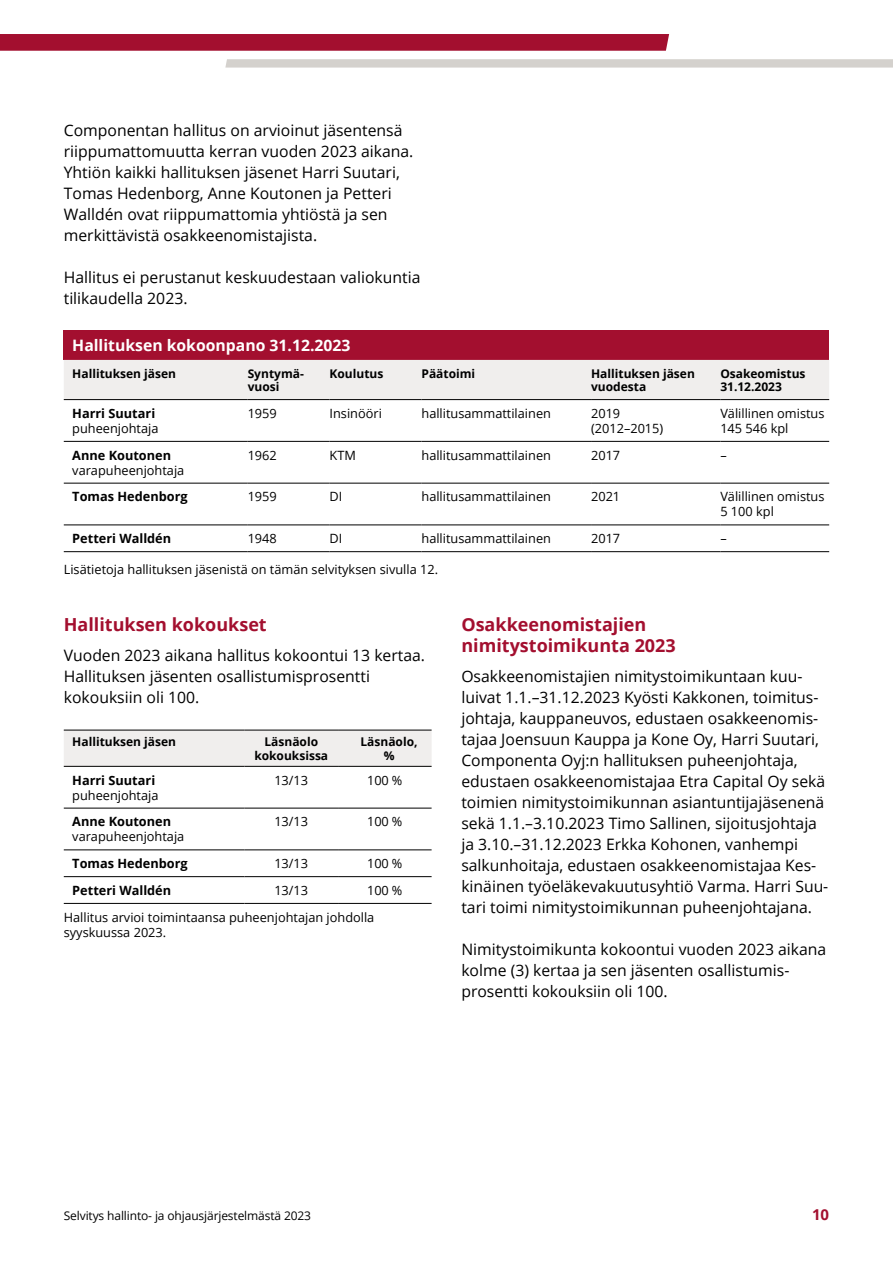
<style>
.page{position:relative;width:893px;height:1263px;background:#fff}
.page>*{position:absolute;margin:0;border:0;box-sizing:border-box;transform-origin:0 0}
.t1{font:700 18px/21px "Open Sans";color:#a30f2f}
.t2{font:15.75px/21px "Open Sans";color:#000}
.t3{font:700 15.75px "Open Sans";color:#fff}
.t4{font:700 15px "Open Sans";color:#a30f2f}
.t5{font:12.75px/15px "Open Sans";color:#000}
.t6{font:700 12.75px "Open Sans";color:#000}
.t7{font:700 12px/13.5px "Open Sans";color:#000}
.t8{font:12px "Open Sans";letter-spacing:-.01em;color:#000}
</style>
<div class="page">
<div style="left:0;top:34px;width:669px;height:17px;background:#a30f2f"></div>
<svg style="left:225px;top:59px;width:668px;height:9px;background:#d7d4d0"></svg>
<div style="left:64px;top:331px;width:765px;height:29px;background:#a30f2f"></div>
<div style="left:64px;top:360px;width:765px;height:39px;background:#f0eeed"></div>
<hr style="left:64px;top:399px;width:184px;height:1px;background:#000">
<hr style="left:248px;top:399px;width:82px;height:1px;background:#000">
<hr style="left:330px;top:399px;width:91px;height:1px;background:#000">
<hr style="left:421px;top:399px;width:170px;height:1px;background:#000">
<hr style="left:591px;top:399px;width:129px;height:1px;background:#000">
<hr style="left:720px;top:399px;width:109px;height:1px;background:#000">
<hr style="left:64px;top:441px;width:184px;height:1px;background:#000">
<hr style="left:248px;top:441px;width:82px;height:1px;background:#000">
<hr style="left:330px;top:441px;width:91px;height:1px;background:#000">
<hr style="left:421px;top:441px;width:170px;height:1px;background:#000">
<hr style="left:591px;top:441px;width:129px;height:1px;background:#000">
<hr style="left:720px;top:441px;width:109px;height:1px;background:#000">
<hr style="left:64px;top:483px;width:184px;height:1px;background:#000">
<hr style="left:248px;top:483px;width:82px;height:1px;background:#000">
<hr style="left:330px;top:483px;width:91px;height:1px;background:#000">
<hr style="left:421px;top:483px;width:170px;height:1px;background:#000">
<hr style="left:591px;top:483px;width:129px;height:1px;background:#000">
<hr style="left:720px;top:483px;width:109px;height:1px;background:#000">
<hr style="left:64px;top:525px;width:184px;height:1px;background:#000">
<hr style="left:248px;top:525px;width:82px;height:1px;background:#000">
<hr style="left:330px;top:525px;width:91px;height:1px;background:#000">
<hr style="left:421px;top:525px;width:170px;height:1px;background:#000">
<hr style="left:591px;top:525px;width:129px;height:1px;background:#000">
<hr style="left:720px;top:525px;width:109px;height:1px;background:#000">
<hr style="left:64px;top:551px;width:184px;height:1px;background:#000">
<hr style="left:248px;top:551px;width:82px;height:1px;background:#000">
<hr style="left:330px;top:551px;width:91px;height:1px;background:#000">
<hr style="left:421px;top:551px;width:170px;height:1px;background:#000">
<hr style="left:591px;top:551px;width:129px;height:1px;background:#000">
<hr style="left:720px;top:551px;width:109px;height:1px;background:#000">
<div style="left:64px;top:731px;width:368px;height:35px;background:#f0eeed"></div>
<hr style="left:64px;top:730px;width:180px;height:1px;background:#000">
<hr style="left:244px;top:730px;width:94px;height:1px;background:#000">
<hr style="left:338px;top:730px;width:94px;height:1px;background:#000">
<hr style="left:64px;top:766px;width:180px;height:1px;background:#000">
<hr style="left:244px;top:766px;width:94px;height:1px;background:#000">
<hr style="left:338px;top:766px;width:94px;height:1px;background:#000">
<hr style="left:64px;top:808px;width:180px;height:1px;background:#000">
<hr style="left:244px;top:808px;width:94px;height:1px;background:#000">
<hr style="left:338px;top:808px;width:94px;height:1px;background:#000">
<hr style="left:64px;top:850px;width:180px;height:1px;background:#000">
<hr style="left:244px;top:850px;width:94px;height:1px;background:#000">
<hr style="left:338px;top:850px;width:94px;height:1px;background:#000">
<hr style="left:64px;top:876px;width:180px;height:1px;background:#000">
<hr style="left:244px;top:876px;width:94px;height:1px;background:#000">
<hr style="left:338px;top:876px;width:94px;height:1px;background:#000">
<hr style="left:64px;top:903px;width:180px;height:1px;background:#000">
<hr style="left:244px;top:903px;width:94px;height:1px;background:#000">
<hr style="left:338px;top:903px;width:94px;height:1px;background:#000">
<p class="t2" style="left:64px;top:119px;width:351px">Componentan hallitus on arvioinut jäsentensä riippumattomuutta kerran vuoden 2023 aikana.<br>Yhtiön kaikki hallituksen jäsenet Harri Suutari, Tomas Hedenborg, Anne Koutonen ja Petteri Walldén ovat riippumattomia yhtiöstä ja sen merkittävistä osakkeenomistajista.</p>
<p class="t2" style="left:64px;top:266px;width:358px">Hallitus ei perustanut keskuudestaan valiokuntia tilikaudella 2023.</p>
<p class="t3" style="left:72px;top:335px;width:280px">Hallituksen kokoonpano 31.12.2023</p>
<p class="t7" style="left:72px;top:366px;width:105px">Hallituksen jäsen</p>
<p class="t7" style="left:248px;top:366px;width:58px">Syntymä&shy;vuosi</p>
<p class="t7" style="left:330px;top:366px;width:55px">Koulutus</p>
<p class="t7" style="left:421px;top:366px;width:55px">Päätoimi</p>
<p class="t7" style="left:591px;top:366px;width:105px">Hallituksen jäsen vuodesta</p>
<p class="t7" style="left:720px;top:366px;width:87px">Osakeomistus<br>31.12.2023</p>
<p class="t6" style="left:72px;top:404px;width:84px">Harri Suutari</p>
<p class="t5" style="left:72px;top:420px;width:88px">puheenjohtaja</p>
<p class="t5" style="left:248px;top:405px;width:31px">1959</p>
<p class="t5" style="left:330px;top:405px;width:54px">Insinööri</p>
<p class="t5" style="left:421px;top:405px;width:131px">hallitusammattilainen</p>
<p class="t5" style="left:591px;top:405px;width:74px">2019 (2012–2015)</p>
<p class="t5" style="left:720px;top:405px;width:106px">Välillinen omistus<br>145 546 kpl</p>
<p class="t6" style="left:72px;top:446px;width:100px">Anne Koutonen</p>
<p class="t5" style="left:72px;top:462px;width:114px">varapuheenjohtaja</p>
<p class="t5" style="left:248px;top:447px;width:31px">1962</p>
<p class="t5" style="left:330px;top:447px;width:28px">KTM</p>
<p class="t5" style="left:421px;top:447px;width:131px">hallitusammattilainen</p>
<p class="t5" style="left:591px;top:447px;width:31px">2017</p>
<p class="t5" style="left:720px;top:447px;width:8px">–</p>
<p class="t6" style="left:72px;top:488px;width:117px">Tomas Hedenborg</p>
<p class="t5" style="left:248px;top:489px;width:31px">1959</p>
<p class="t5" style="left:330px;top:489px;width:14px">DI</p>
<p class="t5" style="left:421px;top:489px;width:131px">hallitusammattilainen</p>
<p class="t5" style="left:591px;top:489px;width:31px">2021</p>
<p class="t5" style="left:720px;top:489px;width:106px">Välillinen omistus<br>5 100 kpl</p>
<p class="t6" style="left:72px;top:529px;width:100px">Petteri Walldén</p>
<p class="t5" style="left:248px;top:531px;width:31px">1948</p>
<p class="t5" style="left:330px;top:531px;width:14px">DI</p>
<p class="t5" style="left:421px;top:531px;width:131px">hallitusammattilainen</p>
<p class="t5" style="left:591px;top:531px;width:31px">2017</p>
<p class="t5" style="left:720px;top:531px;width:8px">–</p>
<p class="t5" style="left:64px;top:562px;width:376px">Lisätietoja hallituksen jäsenistä on tämän selvityksen sivulla 12.</p>
<p class="t1" style="left:64px;top:613px;width:204px">Hallituksen kokoukset</p>
<p class="t2" style="left:64px;top:644px;width:363px">Vuoden 2023 aikana hallitus kokoontui 13 kertaa.<br>Hallituksen jäsenten osallistumisprosentti kokouksiin oli 100.</p>
<p class="t7" style="left:72px;top:735px;width:105px">Hallituksen jäsen</p>
<p class="t7" style="left:254px;top:735px;width:75px;text-align:center">Läsnäolo kokouksissa</p>
<p class="t7" style="left:360px;top:735px;width:59px;text-align:center">Läsnäolo, %</p>
<p class="t6" style="left:72px;top:771px;width:84px">Harri Suutari</p>
<p class="t5" style="left:72px;top:787px;width:88px">puheenjohtaja</p>
<p class="t1" style="left:461px;top:613px;width:216px">Osakkeenomistajien nimitystoimikunta 2023</p>
<p class="t2" style="left:461px;top:665px;width:368px">Osakkeenomistajien nimitystoimikuntaan kuu&shy;luivat 1.1.–31.12.2023 Kyösti Kakkonen, toimitus&shy;johtaja, kauppaneuvos, edustaen osakkeenomis&shy;tajaa Joensuun Kauppa ja Kone Oy, Harri Suutari, Componenta Oyj:n hallituksen puheenjohtaja, edustaen osakkeenomistajaa Etra Capital Oy sekä toimien nimitystoimikunnan asiantuntijajäsenenä sekä 1.1.–3.10.2023 Timo Sallinen, sijoitusjohtaja ja 3.10.–31.12.2023 Erkka Kohonen, vanhempi salkunhoitaja, edustaen osakkeenomistajaa Kes&shy;kinäinen työeläkevakuutusyhtiö Varma. Harri Suu&shy;tari toimi nimitystoimikunnan puheenjohtajana.</p>
<p class="t2" style="left:461px;top:938px;width:366px">Nimitystoimikunta kokoontui vuoden 2023 aikana kolme (3) kertaa ja sen jäsenten osallistumis&shy;prosentti kokouksiin oli 100.</p>
<p class="t5" style="left:274px;top:772px;width:35px">13/13</p>
<p class="t5" style="left:367px;top:772px;width:37px">100 %</p>
<p class="t5" style="left:274px;top:814px;width:35px">13/13</p>
<p class="t5" style="left:367px;top:814px;width:37px">100 %</p>
<p class="t6" style="left:72px;top:813px;width:100px">Anne Koutonen</p>
<p class="t5" style="left:72px;top:829px;width:114px">varapuheenjohtaja</p>
<p class="t6" style="left:72px;top:854px;width:117px">Tomas Hedenborg</p>
<p class="t5" style="left:274px;top:856px;width:35px">13/13</p>
<p class="t5" style="left:367px;top:856px;width:37px">100 %</p>
<p class="t6" style="left:72px;top:881px;width:100px">Petteri Walldén</p>
<p class="t5" style="left:274px;top:882px;width:35px">13/13</p>
<p class="t5" style="left:64px;top:877px;width:340px;line-height:26.7px;text-indent:303px">100 %<br>Hallitus arvioi toimintaansa puheenjohtajan johdolla</p>
<p class="t5" style="left:64px;top:924px;width:104px">syyskuussa 2023.</p>
<p class="t8" style="left:64px;top:1207px;width:249px">Selvitys hallinto- ja ohjausjärjestelmästä 2023</p>
<p class="t4" style="left:812px;top:1204px;width:18px">10</p>
</div>
